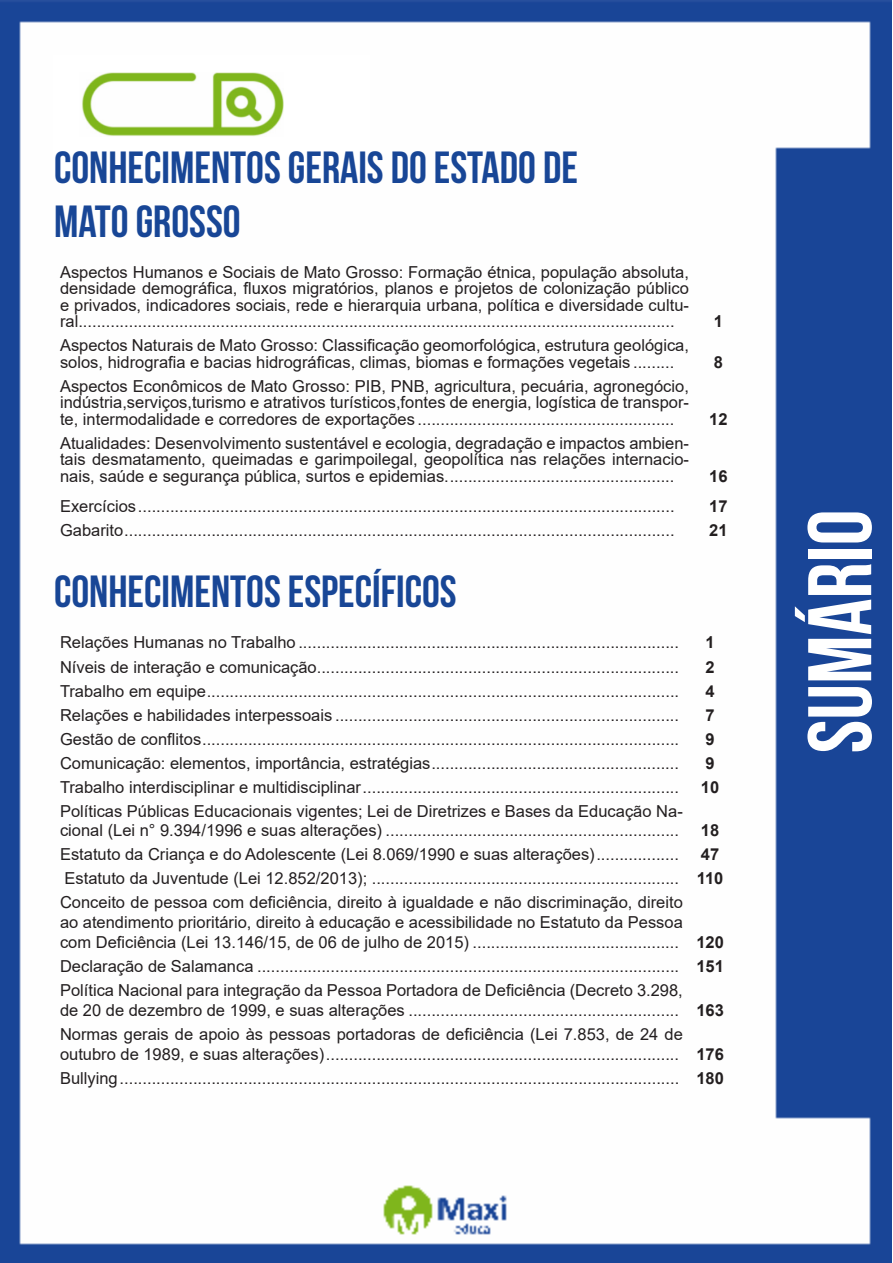
<style>
.page{position:relative;width:893px;height:1263px;background:#fff}
.page>*{position:absolute;margin:0;border:0;box-sizing:border-box;transform-origin:0 0}
.t1{font:700 90px "Bebas Neue";color:#fff}
.t2{font:700 45px "Bebas Neue";color:#184696}
.ALTERNATIVAS{font:16.5px/16.5px "Arial";color:#231f20;text-align:justify}
.ALTERNATIVAS-2{font:700 16.5px "Arial";color:#231f20}
.INDICE{font:700 16.5px "Arial";color:#231f20}
</style>
<div class="page">
<img style="left:0;top:0;width:892px;height:1263px">
<div style="left:53px;top:55px;width:317px;height:121px;background:#fff"></div>
<img style="left:82px;top:72px;width:201px;height:64px">
<p class="t2" style="left:54px;top:142px;width:525px">CONHECIMENTOS GERAIS DO ESTADO DE</p>
<p class="t2" style="left:54px;top:196px;width:188px">MATO GROSSO</p>
<p class="ALTERNATIVAS" style="left:60px;top:263px;width:630px">Aspectos Humanos e Sociais de Mato Grosso: Formação étnica, população absoluta, densidade demográfica, fluxos migratórios, planos e projetos de colonização público e privados, indicadores sociais, rede e hierarquia urbana, política e diversidade cultu&shy;ral..................................................................................................................................</p>
<p class="ALTERNATIVAS" style="left:60px;top:337px;width:630px">Aspectos Naturais de Mato Grosso: Classificação geomorfológica, estrutura geológica, solos, hidrografia e bacias hidrográficas, climas, biomas e formações vegetais .........</p>
<p class="ALTERNATIVAS" style="left:60px;top:377px;width:630px">Aspectos Econômicos de Mato Grosso: PIB, PNB, agricultura, pecuária, agronegócio, indústria,serviços,turismo e atrativos turísticos,fontes de energia, logística de transpor&shy;te, intermodalidade e corredores de exportações ........................................................</p>
<p class="ALTERNATIVAS" style="left:60px;top:434px;width:630px">Atualidades: Desenvolvimento sustentável e ecologia, degradação e impactos ambien&shy;tais desmatamento, queimadas e garimpoilegal, geopolítica nas relações internacio&shy;nais, saúde e segurança pública, surtos e epidemias..................................................</p>
<p class="INDICE" style="left:714px;top:310px;width:11px">1</p>
<p class="INDICE" style="left:714px;top:350px;width:11px">8</p>
<p class="INDICE" style="left:709px;top:407px;width:20px">12</p>
<p class="INDICE" style="left:709px;top:464px;width:20px">16</p>
<p class="ALTERNATIVAS" style="left:60px;top:498px;width:616px">Exercícios.....................................................................................................................</p>
<p class="INDICE" style="left:709px;top:495px;width:20px">17</p>
<p class="ALTERNATIVAS" style="left:60px;top:522px;width:616px">Gabarito........................................................................................................................</p>
<p class="INDICE" style="left:709px;top:519px;width:20px">21</p>
<p class="t2" style="left:54px;top:567px;width:404px">CONHECIMENTOS ESPECÍFICOS</p>
<p class="ALTERNATIVAS" style="left:60px;top:634px;width:621px">Relações Humanas no Trabalho ...................................................................................</p>
<p class="ALTERNATIVAS-2" style="left:705px;top:631px;width:11px">1</p>
<p class="ALTERNATIVAS" style="left:60px;top:658px;width:621px">Níveis de interação e comunicação...............................................................................</p>
<p class="ALTERNATIVAS-2" style="left:705px;top:655px;width:11px">2</p>
<p class="ALTERNATIVAS" style="left:60px;top:682px;width:621px">Trabalho em equipe.......................................................................................................</p>
<p class="ALTERNATIVAS-2" style="left:705px;top:679px;width:11px">4</p>
<p class="ALTERNATIVAS" style="left:60px;top:706px;width:621px">Relações e habilidades interpessoais ...........................................................................</p>
<p class="ALTERNATIVAS-2" style="left:705px;top:703px;width:11px">7</p>
<p class="ALTERNATIVAS" style="left:60px;top:730px;width:621px">Gestão de conflitos........................................................................................................</p>
<p class="ALTERNATIVAS-2" style="left:705px;top:727px;width:11px">9</p>
<p class="ALTERNATIVAS" style="left:60px;top:754px;width:621px">Comunicação: elementos, importância, estratégias......................................................</p>
<p class="ALTERNATIVAS-2" style="left:705px;top:751px;width:11px">9</p>
<p class="ALTERNATIVAS" style="left:60px;top:778px;width:621px">Trabalho interdisciplinar e multidisciplinar.....................................................................</p>
<p class="ALTERNATIVAS-2" style="left:701px;top:775px;width:20px">10</p>
<p class="ALTERNATIVAS" style="left:60px;top:801px;width:624px;line-height:19.8px">Políticas Públicas Educacionais vigentes; Lei de Diretrizes e Bases da Educação Na&shy;cional (Lei n° 9.394/1996 e suas alterações) ................................................................</p>
<p class="ALTERNATIVAS-2" style="left:701px;top:819px;width:20px">18</p>
<p class="ALTERNATIVAS" style="left:60px;top:846px;width:620px">Estatuto da Criança e do Adolescente (Lei 8.069/1990 e suas alterações)..................</p>
<p class="ALTERNATIVAS-2" style="left:701px;top:843px;width:20px">47</p>
<p class="ALTERNATIVAS" style="left:65px;top:870px;width:616px">Estatuto da Juventude (Lei 12.852/2013); ...................................................................</p>
<p class="ALTERNATIVAS-2" style="left:697px;top:867px;width:28px">110</p>
<p class="ALTERNATIVAS" style="left:60px;top:893px;width:624px;line-height:19.8px">Conceito de pessoa com deficiência, direito à igualdade e não discriminação, direito ao atendimento prioritário, direito à educação e acessibilidade no Estatuto da Pessoa com Deficiência (Lei 13.146/15, de 06 de julho de 2015) .............................................</p>
<p class="ALTERNATIVAS-2" style="left:696px;top:931px;width:29px">120</p>
<p class="ALTERNATIVAS" style="left:60px;top:958px;width:621px">Declaração de Salamanca ............................................................................................</p>
<p class="ALTERNATIVAS-2" style="left:696px;top:955px;width:29px">151</p>
<p class="ALTERNATIVAS" style="left:60px;top:980px;width:624px;line-height:19.8px">Política Nacional para integração da Pessoa Portadora de Deficiência (Decreto 3.298, de 20 de dezembro de 1999, e suas alterações ...........................................................</p>
<p class="ALTERNATIVAS-2" style="left:696px;top:998px;width:29px">163</p>
<p class="ALTERNATIVAS" style="left:60px;top:1024px;width:624px;line-height:19.8px">Normas gerais de apoio às pessoas portadoras de deficiência (Lei 7.853, de 24 de outubro de 1989, e suas alterações).............................................................................</p>
<p class="ALTERNATIVAS-2" style="left:696px;top:1042px;width:29px">176</p>
<p class="ALTERNATIVAS" style="left:60px;top:1069px;width:621px">Bullying..........................................................................................................................</p>
<p class="ALTERNATIVAS-2" style="left:696px;top:1066px;width:29px">180</p>
<h1 class="t1" style="left:791px;top:753px;width:245px;rotate:-90deg">SUMÁRIO</h1>
</div>
